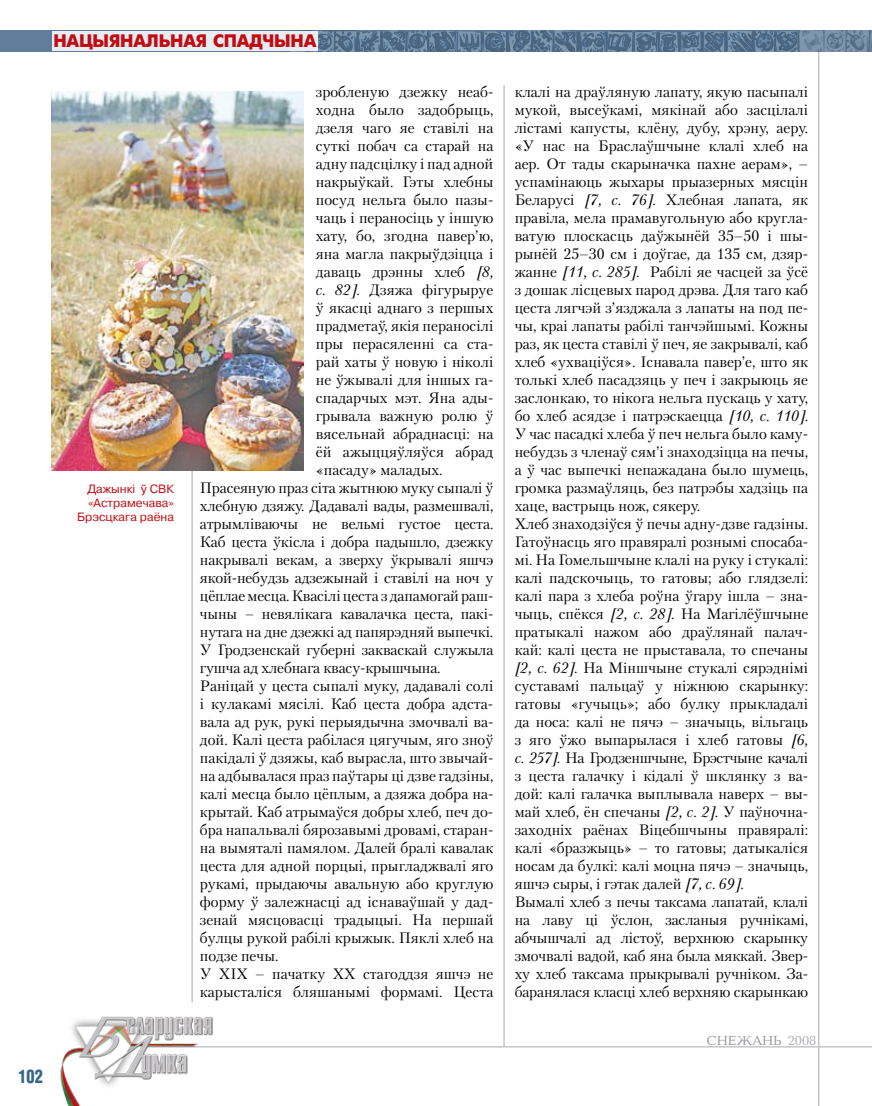
<style>
.page{position:relative;width:872px;height:1106px;background:#fff}
.page>*{position:absolute;margin:0;border:0;box-sizing:border-box;transform-origin:0 0}
.t1{font:18px "Futuris Extra C";letter-spacing:-.01em;color:#c10c13}
.t2{font:700 18px "AG Letterica Cond L";color:#386688;scale:.9 1}
.t3{font:15px/18px "Petersburg C";color:#000}
.t4{font:13.5px "Baltica C";color:#97979b}
.t5{font:12px/14.4px "Pragmatica C";color:#c10c13;text-align:right}
.s1{font-style:italic}
.s2{color:#aeafb2}
</style>
<div class="page">
<hr style="left:818px;top:52px;width:1px;height:1054px;background:#c3c5c7">
<img style="left:285px;top:30px;width:587px;height:1px">
<hr style="left:503px;top:85px;width:2px;height:961px;background:#c3c5c7">
<svg style="left:0;top:31px;width:871px;height:21px;background:#5f7995"></svg>
<div style="left:52px;top:31px;width:266px;height:20px;background:#e9ecf1"></div>
<hr style="left:146px;top:1046px;width:726px;height:1px;background:#c3c5c7">
<img style="left:60px;top:1002px;width:170px;height:104px">
<svg style="left:871px;top:31px;width:1px;height:21px"></svg>
<hr style="left:191px;top:446px;width:2px;height:556px;background:#c3c5c7">
<img style="left:51px;top:92px;width:252px;height:378px">
<p class="t1" style="left:53px;top:31px;width:265px">Нацыянальная спадчына</p>
<p class="t3" style="left:316px;top:82px;width:179px">зробленую дзежку неаб-</p>
<p class="t3" style="left:316px;top:100px;width:179px">ходна было задобрыць,</p>
<p class="t3" style="left:316px;top:118px;width:179px">дзеля чаго яе ставілі на</p>
<p class="t3" style="left:316px;top:136px;width:179px">суткі побач са старай на</p>
<p class="t3" style="left:316px;top:154px;width:179px">адну падсцілку і пад адной</p>
<p class="t3" style="left:316px;top:172px;width:179px">накрыўкай. Гэты хлебны</p>
<p class="t3" style="left:316px;top:190px;width:179px">посуд нельга было пазы-</p>
<p class="t3" style="left:316px;top:208px;width:179px">чаць і пераносіць у іншую</p>
<p class="t3" style="left:316px;top:226px;width:179px">хату, бо, згодна павер’ю,</p>
<p class="t3" style="left:316px;top:244px;width:179px">яна магла пакрыўдзіцца і</p>
<p class="t3" style="left:316px;top:262px;width:179px">даваць дрэнны хлеб <span class="s1">[8,</span></p>
<p class="t3" style="left:316px;top:280px;width:179px"><span class="s1">с. 82]</span>. Дзяжа фігурыруе</p>
<p class="t3" style="left:316px;top:298px;width:179px">ў якасці аднаго з першых</p>
<p class="t3" style="left:316px;top:316px;width:179px">прадметаў, якія пераносілі</p>
<p class="t3" style="left:316px;top:334px;width:179px">пры перасяленні са ста-</p>
<p class="t3" style="left:316px;top:352px;width:179px">рай хаты ў новую і ніколі</p>
<p class="t3" style="left:316px;top:370px;width:179px">не ўжывалі для іншых га-</p>
<p class="t3" style="left:316px;top:388px;width:179px">спадарчых мэт. Яна ады-</p>
<p class="t3" style="left:316px;top:406px;width:179px">грывала важную ролю ў</p>
<p class="t3" style="left:316px;top:424px;width:179px">вясельнай абраднасці: на</p>
<p class="t3" style="left:316px;top:442px;width:179px">ёй ажыццяўляўся абрад</p>
<p class="t3" style="left:316px;top:460px;width:128px">«пасаду» маладых.</p>
<p class="t3" style="left:200px;top:478px;width:295px">Прасеяную праз сіта жытнюю муку сыпалі ў</p>
<p class="t3" style="left:200px;top:496px;width:295px">хлебную дзяжу. Дадавалі вады, размешвалі,</p>
<p class="t3" style="left:200px;top:514px;width:295px">атрымліваючы не вельмі густое цеста.</p>
<p class="t3" style="left:200px;top:532px;width:295px">Каб цеста ўкісла і добра падышло, дзежку</p>
<p class="t3" style="left:200px;top:550px;width:295px">накрывалі векам, а зверху ўкрывалі яшчэ</p>
<p class="t3" style="left:200px;top:568px;width:295px">якой-небудзь адзежынай і ставілі на ноч у</p>
<p class="t3" style="left:200px;top:586px;width:295px">цёплае месца. Квасілі цеста з дапамогай раш-</p>
<p class="t3" style="left:200px;top:604px;width:295px">чыны – невялікага кавалачка цеста, пакі-</p>
<p class="t3" style="left:200px;top:622px;width:295px">нутага на дне дзежкі ад папярэдняй выпечкі.</p>
<p class="t3" style="left:200px;top:640px;width:295px">У Гродзенскай губерні закваскай служыла</p>
<p class="t3" style="left:200px;top:658px;width:242px">гушча ад хлебнага квасу-крышчына.</p>
<p class="t3" style="left:200px;top:676px;width:295px">Раніцай у цеста сыпалі муку, дадавалі солі</p>
<p class="t3" style="left:200px;top:694px;width:295px">і кулакамі мясілі. Каб цеста добра адста-</p>
<p class="t3" style="left:200px;top:712px;width:295px">вала ад рук, рукі перыядычна змочвалі ва-</p>
<p class="t3" style="left:200px;top:730px;width:295px">дой. Калі цеста рабілася цягучым, яго зноў</p>
<p class="t3" style="left:200px;top:748px;width:295px">пакідалі ў дзяжы, каб вырасла, што звычай-</p>
<p class="t3" style="left:200px;top:766px;width:295px">на адбывалася праз паўтары ці дзве гадзіны,</p>
<p class="t3" style="left:200px;top:784px;width:295px">калі месца было цёплым, а дзяжа добра на-</p>
<p class="t3" style="left:200px;top:802px;width:295px">крытай. Каб атрымаўся добры хлеб, печ до-</p>
<p class="t3" style="left:200px;top:820px;width:295px">бра напальвалі бярозавымі дровамі, старан-</p>
<p class="t3" style="left:200px;top:838px;width:295px">на вымяталі памялом. Далей бралі кавалак</p>
<p class="t3" style="left:200px;top:856px;width:295px">цеста для адной порцыі, прыгладжвалі яго</p>
<p class="t3" style="left:200px;top:874px;width:295px">рукамі, прыдаючы авальную або круглую</p>
<p class="t3" style="left:200px;top:892px;width:295px">форму ў залежнасці ад існаваўшай у дад-</p>
<p class="t3" style="left:200px;top:910px;width:295px">зенай мясцовасці традыцыі. На першай</p>
<p class="t3" style="left:200px;top:928px;width:295px">булцы рукой рабілі крыжык. Пяклі хлеб на</p>
<p class="t3" style="left:200px;top:946px;width:80px">подзе печы.</p>
<p class="t3" style="left:200px;top:964px;width:295px">У ХІХ – пачатку ХХ стагоддзя яшчэ не</p>
<p class="t3" style="left:200px;top:982px;width:295px">карысталіся бляшанымі формамі. Цеста</p>
<p class="t5" style="left:77px;top:481px;width:98px">Дажынкі ў СВК «Астрамечава»<br>Брэсцкага раёна</p>
<p class="t2" style="left:18px;top:1065px;width:29px">102</p>
<p class="t3" style="left:514px;top:82px;width:295px">клалі на драўляную лапату, якую пасыпалі мукой, высеўкамі, мякінай або засцілалі лістамі капусты, клёну, дубу, хрэну, аеру. «У нас на Браслаўшчыне клалі хлеб на аер. От тады скарыначка пахне аерам», – успамінаюць жыхары прыазерных мясцін Беларусі <span class="s1">[7, с. 76]</span>. Хлебная лапата, як правіла, мела прамавугольную або кругла&shy;ватую плоскасць даўжынёй 35–50 і шы&shy;рынёй 25–30 см і доўгае, да 135 см, дзяр&shy;жанне <span class="s1">[11, с. 285].</span> Рабілі яе часцей за ўсё з дошак лісцевых парод дрэва. Для таго каб цеста лягчэй з’язджала з лапаты на под пе&shy;чы, краі лапаты рабілі танчэйшымі. Кожны раз, як цеста ставілі ў печ, яе закрывалі, каб хлеб «ухваціўся». Існавала павер’е, што як толькі хлеб пасадзяць у печ і закрыюць яе заслонкаю, то нікога нельга пускаць у хату, бо хлеб асядзе і патрэскаецца <span class="s1">[10, с. 110]</span>.<br>У час пасадкі хлеба ў печ нельга было каму&shy;небудзь з членаў сям’і знаходзіцца на печы, а ў час выпечкі непажадана было шумець, громка размаўляць, без патрэбы хадзіць па хаце, вастрыць нож, сякеру.<br>Хлеб знаходзіўся ў печы адну-дзве гадзіны.<br>Гатоўнасць яго правяралі рознымі спосаба&shy;мі. На Гомельшчыне клалі на руку і стукалі: калі падскочыць, то гатовы; або глядзелі: калі пара з хлеба роўна ўгару ішла – зна&shy;чыць, спёкся <span class="s1">[2, с. 28]</span>. На Магілёўшчыне пратыкалі нажом або драўлянай палач&shy;кай: калі цеста не прыставала, то спечаны <span class="s1">[2, с. 62].</span> На Міншчыне стукалі сярэднімі суставамі пальцаў у ніжнюю скарынку: гатовы «гучыць»; або булку прыкладалі да носа: калі не пячэ – значыць, вільгаць з яго ўжо выпарылася і хлеб гатовы <span class="s1">[6, с. 257].</span> На Гродзеншчыне, Брэстчыне качалі з цеста галачку і кідалі ў шклянку з ва&shy;дой: калі галачка выплывала наверх – вы&shy;май хлеб, ён спечаны <span class="s1">[2, с. 2].</span> У паўночна&shy;заходніх раёнах Віцебшчыны правяралі: калі «бразжыць» – то гатовы; датыкаліся носам да булкі: калі моцна пячэ – значыць, яшчэ сыры, і гэтак далей <span class="s1">[7, с. 69].<br></span>Вымалі хлеб з печы таксама лапатай, клалі на лаву ці ўслон, засланыя ручнікамі, абчышчалі ад лістоў, верхнюю скарынку змочвалі вадой, каб яна была мяккай. Звер&shy;ху хлеб таксама прыкрывалі ручніком. За&shy;баранялася класці хлеб верхняю скарынкаю</p>
<p class="t4" style="left:706px;top:1033px;width:111px">СНЕЖАНЬ <span class="s2">2008</span></p>
</div>
